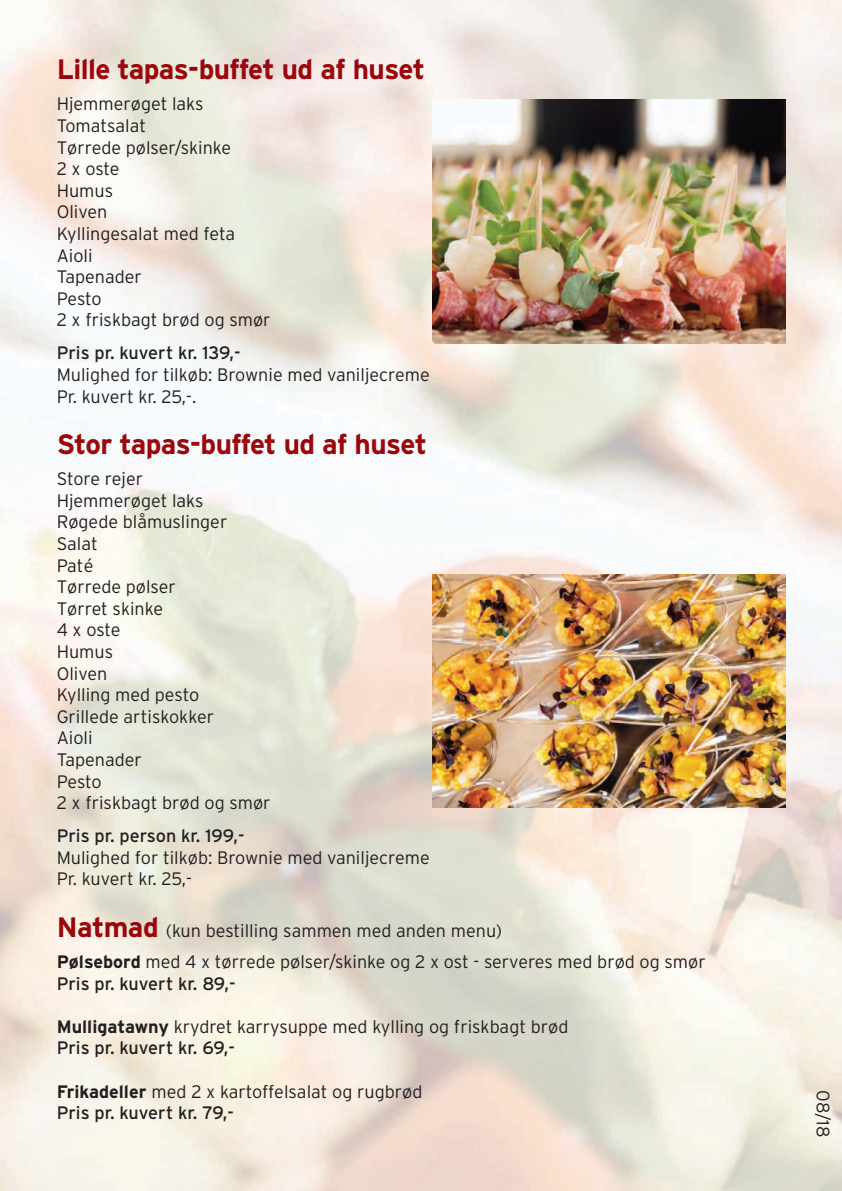
<style>
.page{position:relative;width:842px;height:1191px;background:#fff}
.page>*{position:absolute;margin:0;border:0;box-sizing:border-box;transform-origin:0 0}
.t1{font:700 28px "Interstate";letter-spacing:-.02em;color:#9a060b}
.t2{font:300 18px/21.6px "Interstate";color:#231f20}
.t3{font:18px "Interstate";color:#231f20}
.s1{font-weight:700;font-size:28px;color:#9a060b}
.s2{font-weight:700}
.s3{font-weight:400}
</style>
<div class="page">
<img style="left:0;top:771px;width:842px;height:420px">
<img style="left:773px;top:0;width:69px;height:771px">
<img style="left:491px;top:343px;width:282px;height:231px">
<img style="left:432px;top:99px;width:353px;height:244px">
<img style="left:432px;top:574px;width:353px;height:233px">
<h1 class="t1" style="left:57px;top:59px;width:370px">Lille tapas-buffet ud af huset</h1>
<p class="t2" style="left:57px;top:95px;width:215px">Hjemmerøget laks<br>Tomatsalat<br>Tørrede pølser/skinke<br>2 x oste<br>Humus<br>Oliven<br>Kyllingesalat med feta<br>Aioli<br>Tapenader<br>Pesto<br>2 x friskbagt brød og smør</p>
<p class="t3" style="left:57px;top:346px;width:185px">Pris pr. kuvert kr. 139,-</p>
<p class="t2" style="left:57px;top:365px;width:374px">Mulighed for tilkøb: Brownie med vaniljecreme<br>Pr. kuvert kr. 25,-.</p>
<h1 class="t1" style="left:57px;top:433px;width:372px">Stor tapas-buffet ud af huset</h1>
<p class="t2" style="left:57px;top:469px;width:215px">Store rejer<br>Hjemmerøget laks<br>Røgede blåmuslinger<br>Salat<br>Paté<br>Tørrede pølser<br>Tørret skinke<br>4 x oste<br>Humus<br>Oliven<br>Kylling med pesto<br>Grillede artiskokker<br>Aioli<br>Tapenader<br>Pesto<br>2 x friskbagt brød og smør</p>
<p class="t3" style="left:57px;top:829px;width:189px">Pris pr. person kr. 199,-</p>
<p class="t2" style="left:57px;top:848px;width:374px">Mulighed for tilkøb: Brownie med vaniljecreme<br>Pr. kuvert kr. 25,-</p>
<p class="t2" style="left:57px;top:916px;width:650px;line-height:31.2px"><span class="s1">Natmad</span> (kun bestilling sammen med anden menu)<br><span class="s2">Pølsebord</span> med 4 x tørrede pølser/skinke og 2 x ost - serveres med brød og smør</p>
<p class="t3" style="left:57px;top:976px;width:180px">Pris pr. kuvert kr. 89,-</p>
<p class="t2" style="left:57px;top:1017px;width:513px"><span class="s2">Mulligatawny</span> krydret karrysuppe med kylling og friskbagt brød<br><span class="s3">Pris pr. kuvert kr. 69,-</span></p>
<p class="t2" style="left:57px;top:1082px;width:367px"><span class="s2">Frikadeller</span> med 2 x kartoffelsalat og rugbrød<br><span class="s3">Pris pr. kuvert kr. 79,-</span></p>
<p class="t2" style="left:832px;top:1090px;width:49px;rotate:90deg">08/18</p>
</div>
